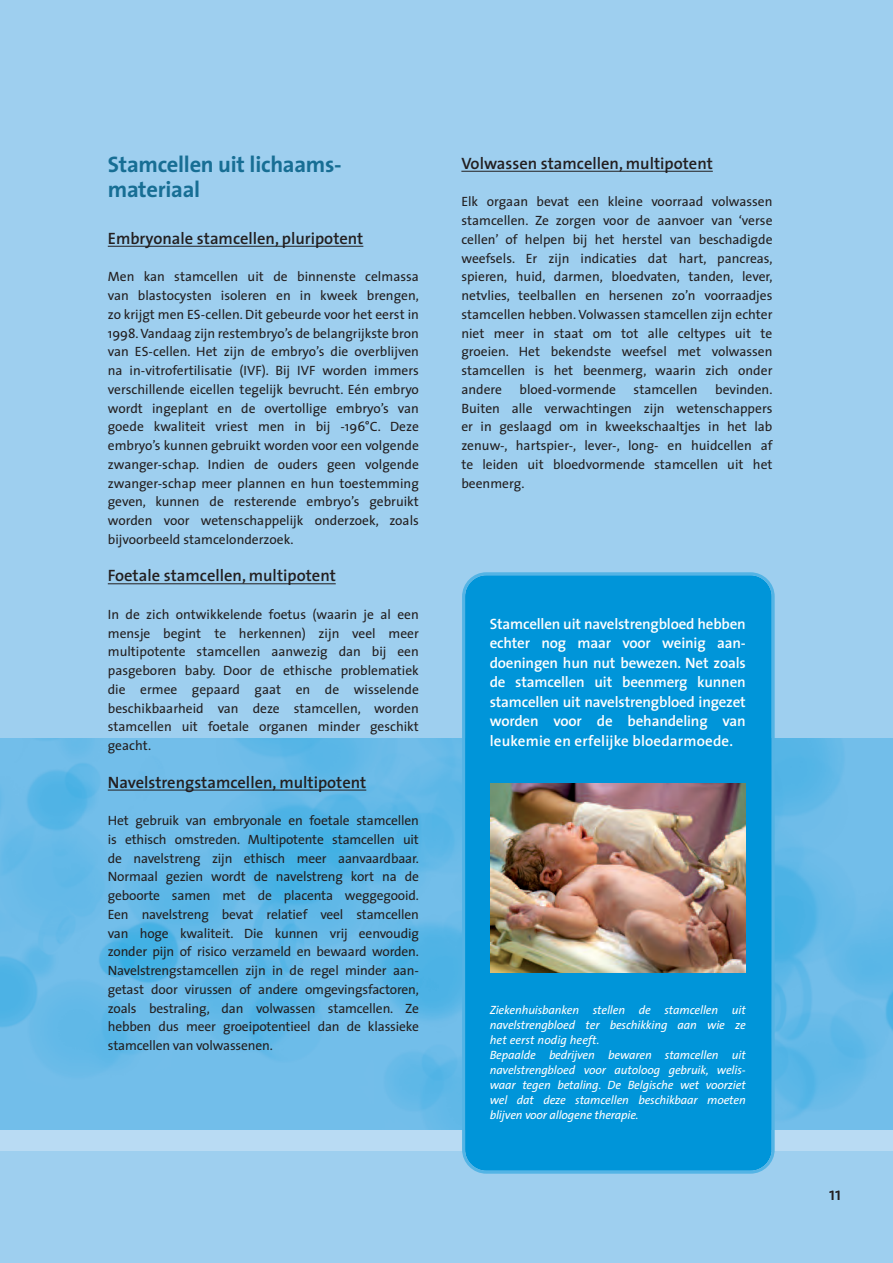
<style>
.page{position:relative;width:893px;height:1263px;background:#9ecfef}
.page>*{position:absolute;margin:0;border:0;box-sizing:border-box;transform-origin:0 0}
.t1{font:700 22.5px/25.5px "The Sans";letter-spacing:-.01em;color:#176e94}
.t2{font:300 18px "The Sans";color:#231f20}
.t3{font:600 16.5px "The Sans";color:#231f20}
.t4{font:600 15px/19.5px "The Sans";letter-spacing:.01em;color:#fff;text-align:justify}
.t5{font:13.5px/18.8px "The Sans";color:#231f20;text-align:justify}
.t6{font:italic 12px/15px "The Sans";letter-spacing:-.01em;color:#fff}
</style>
<div class="page">
<svg style="left:0;top:810px;width:893px;height:340px;background:#6abbe8"></svg>
<hr style="left:108px;top:246px;width:255px;height:1px;background:#231f20">
<hr style="left:108px;top:583px;width:228px;height:1px;background:#231f20">
<hr style="left:108px;top:790px;width:258px;height:1px;background:#231f20">
<hr style="left:461px;top:171px;width:252px;height:1px;background:#231f20">
<div style="left:462px;top:572px;width:313px;height:602px;background:#0095d9"></div>
<img style="left:490px;top:783px;width:256px;height:190px">
<h1 class="t1" style="left:108px;top:153px;width:235px">Stamcellen uit lichaams&shy;materiaal</h1>
<p class="t3" style="left:108px;top:232px;width:257px">Embryonale stamcellen, pluripotent</p>
<p class="t5" style="left:108px;top:269px;width:313px">Men kan stamcellen uit de binnenste celmassa van blastocysten isoleren en in kweek brengen, zo krijgt men ES-cellen. Dit gebeurde voor het eerst in 1998. Vandaag zijn restembryo’s de belangrijkste bron van ES-cellen. Het zijn de embryo’s die overblijven na in-vitrofertilisatie (IVF). Bij IVF worden immers verschillende eicellen tegelijk bevrucht. Eén embryo wordt ingeplant en de overtollige embryo’s van goede kwaliteit vriest men in bij -196°C. Deze embryo’s kunnen gebruikt worden voor een volgende zwanger-schap. Indien de ouders geen volgende zwanger-schap meer plannen en hun toestemming geven, kunnen de resterende embryo’s gebruikt worden voor wetenschappelijk onderzoek, zoals bijvoorbeeld stamcelonderzoek.</p>
<p class="t3" style="left:108px;top:569px;width:229px">Foetale stamcellen, multipotent</p>
<p class="t5" style="left:108px;top:606px;width:313px">In de zich ontwikkelende foetus (waarin je al een mensje begint te herkennen) zijn veel meer multipotente stamcellen aanwezig dan bij een pasgeboren baby. Door de ethische problematiek die ermee gepaard gaat en de wisselende beschikbaarheid van deze stamcellen, worden stamcellen uit foetale organen minder geschikt geacht.</p>
<p class="t3" style="left:108px;top:775px;width:260px">Navelstrengstamcellen, multipotent</p>
<p class="t5" style="left:108px;top:812px;width:313px">Het gebruik van embryonale en foetale stamcellen is ethisch omstreden. Multipotente stamcellen uit de navelstreng zijn ethisch meer aanvaardbaar.<br>Normaal gezien wordt de navelstreng kort na de geboorte samen met de placenta weggegooid.<br>Een navelstreng bevat relatief veel stamcellen van hoge kwaliteit. Die kunnen vrij eenvoudig zonder pijn of risico verzameld en bewaard worden.<br>Navelstrengstamcellen zijn in de regel minder aan&shy;getast door virussen of andere omgevingsfactoren, zoals bestraling, dan volwassen stamcellen. Ze hebben dus meer groeipotentieel dan de klassieke stamcellen van volwassenen.</p>
<p class="t3" style="left:461px;top:157px;width:253px">Volwassen stamcellen, multipotent</p>
<p class="t5" style="left:461px;top:194px;width:313px">Elk orgaan bevat een kleine voorraad volwassen stamcellen. Ze zorgen voor de aanvoer van ‘verse cellen’ of helpen bij het herstel van beschadigde weefsels. Er zijn indicaties dat hart, pancreas, spieren, huid, darmen, bloedvaten, tanden, lever, netvlies, teelballen en hersenen zo’n voorraadjes stamcellen hebben. Volwassen stamcellen zijn echter niet meer in staat om tot alle celtypes uit te groeien. Het bekendste weefsel met volwassen stamcellen is het beenmerg, waarin zich onder andere</p>
<p class="t5" style="left:461px;top:381px;width:313px;text-indent:254px">bevinden.<br>Buiten alle verwachtingen zijn wetenschappers er in geslaagd om in kweekschaaltjes in het lab zenuw-, hartspier-, lever-, long- en huidcellen af te leiden uit bloedvormende stamcellen uit het beenmerg.</p>
<p class="t5" style="left:520px;top:381px;width:98px">bloed-vormende</p>
<p class="t5" style="left:634px;top:381px;width:66px">stamcellen</p>
<p class="t4" style="left:490px;top:615px;width:258px">Stamcellen uit navelstrengbloed hebben echter nog maar voor weinig aan&shy;doeningen hun nut bewezen. Net zoals de stamcellen uit beenmerg kunnen stamcellen uit navelstrengbloed ingezet worden voor de behandeling van leukemie en erfelijke bloedarmoede.</p>
<p class="t6" style="left:490px;top:1004px;width:258px">Ziekenhuisbanken stellen de stamcellen uit navelstrengbloed ter beschikking aan wie ze het eerst nodig heeft.<br>Bepaalde bedrijven bewaren stamcellen uit navelstrengbloed voor autoloog gebruik, welis&shy;waar tegen betaling. De Belgische wet voorziet wel dat deze stamcellen beschikbaar moeten blijven voor allogene therapie.</p>
<h2 class="t2" style="left:829px;top:1188px;width:14px">11</h2>
</div>
